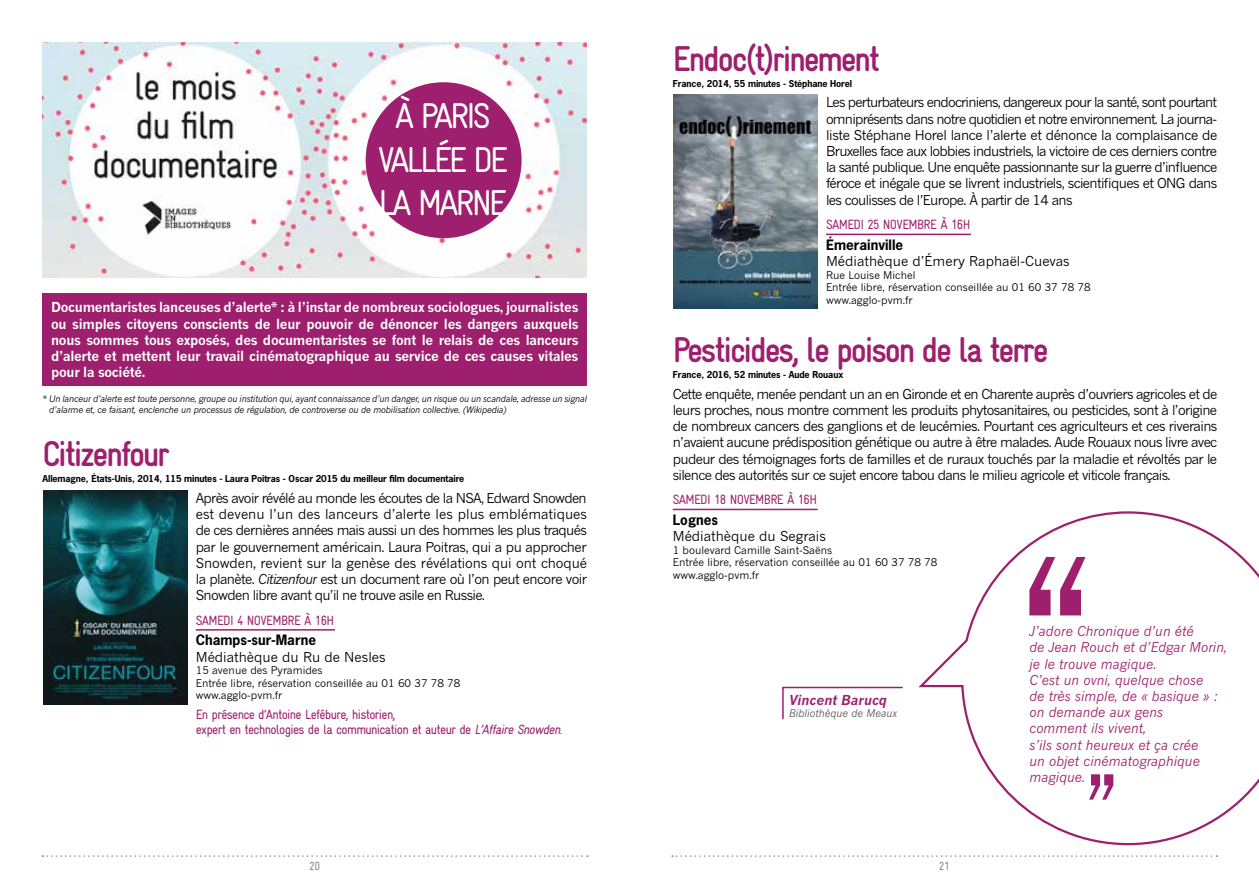
<style>
.page{position:relative;width:1259px;height:893px;background:#fff}
.page>*{position:absolute;margin:0;border:0;box-sizing:border-box;transform-origin:0 0}
.t1{font:700 36px "Gravur Condensed";letter-spacing:-.06em;color:#9d1f6d}
.t2{font:36px/43.2px "Gravur Condensed";letter-spacing:-.09em;color:#fff;text-align:center}
.t3{font:13.5px/16.2px "News Gothic";letter-spacing:-.05em;color:#000;text-align:justify}
.t4{font:700 13.5px/16.2px "News Gothic";letter-spacing:-.02em;color:#fff;text-align:justify}
.t5{font:italic 13.5px/16.2px "News Gothic";color:#9d1f6d}
.t6{font:13.5px/15px "Gravur Condensed";letter-spacing:-.05em;color:#9d1f6d}
.t7{font:13.5px "News Gothic";color:#000}
.t8{font:700 13.5px "News Gothic";color:#000}
.t9{font:italic 700 13.5px "News Gothic";color:#9d1f6d}
.t10{font:12px "Gravur Condensed";color:#878787}
.t11{font:10.5px/12.6px "News Gothic";color:#000}
.t12{font:italic 10.5px "News Gothic";color:#575756}
.t13{font:italic 9px/10.8px "News Gothic";letter-spacing:-.02em;color:#000}
.t14{font:700 9px "News Gothic";letter-spacing:-.01em;color:#000}
.s1{font-style:italic}
</style>
<div class="page">
<svg style="left:43px;top:855px;width:545px;height:2px"></svg>
<svg style="left:672px;top:855px;width:545px;height:2px"></svg>
<div style="left:43px;top:293px;width:544px;height:93px;background:#9d1f6d"></div>
<hr style="left:196px;top:629px;width:139px;height:2px;background:#9d1f6d">
<img style="left:43px;top:490px;width:144px;height:214px">
<hr style="left:826px;top:234px;width:145px;height:1px;background:#9d1f6d">
<hr style="left:673px;top:509px;width:145px;height:1px;background:#9d1f6d">
<img style="left:673px;top:95px;width:144px;height:214px">
<img style="left:43px;top:43px;width:544px;height:234px">
<div style="left:366px;top:82px;width:155px;height:156px;background:#9d1f6d;border-radius:50%"></div>
<svg style="left:918px;top:511px;width:341px;height:335px"></svg>
<svg style="left:1029px;top:557px;width:56px;height:58px"></svg>
<svg style="left:1089px;top:774px;width:24px;height:26px"></svg>
<svg style="left:782px;top:686px;width:121px;height:34px"></svg>
<h1 class="t2" style="left:378px;top:94px;width:132px">À PARIS<br>VALLÉE DE<br>LA MARNE</h1>
<p class="t4" style="left:51px;top:299px;width:529px">Documentaristes lanceuses d’alerte* : à l’instar de nombreux sociologues, journalistes ou simples citoyens conscients de leur pouvoir de dénoncer les dangers auxquels nous sommes tous exposés, des documentaristes se font le relais de ces lanceurs d’alerte et mettent leur travail cinématographique au service de ces causes vitales pour la société.</p>
<p class="t13" style="left:49px;top:394px;width:539px;text-indent:-7px">* Un lanceur d’alerte est toute personne, groupe ou institution qui, ayant connaissance d’un danger, un risque ou un scandale, adresse un signal d’alarme et, ce faisant, enclenche un processus de régulation, de controverse ou de mobilisation collective. (Wikipedia)</p>
<h1 class="t1" style="left:43px;top:434px;width:129px">Citizenfour</h1>
<p class="t14" style="left:43px;top:473px;width:423px">Allemagne, États-Unis, 2014, 115 minutes - Laura Poitras - Oscar 2015 du meilleur film documentaire</p>
<p class="t3" style="left:196px;top:490px;width:393px">Après avoir révélé au monde les écoutes de la NSA, Edward Snowden est devenu l’un des lanceurs d’alerte les plus emblématiques de ces dernières années mais aussi un des hommes les plus traqués par le gouvernement américain. Laura Poitras, qui a pu approcher Snowden, revient sur la genèse des révélations qui ont choqué la planète. <span class="s1">Citizenfour</span> est un document rare où l’on peut encore voir Snowden libre avant qu’il ne trouve asile en Russie.</p>
<p class="t6" style="left:196px;top:613px;width:140px">SAMEDI 4 NOVEMBRE À 16H</p>
<p class="t8" style="left:196px;top:631px;width:122px">Champs-sur-Marne</p>
<p class="t7" style="left:196px;top:648px;width:191px">Médiathèque du Ru de Nesles</p>
<p class="t11" style="left:196px;top:664px;width:266px">15 avenue des Pyramides<br>Entrée libre, réservation conseillée au 01 60 37 78 78 www.agglo-pvm.fr</p>
<p class="t6" style="left:196px;top:706px;width:370px">En présence d’Antoine Lefébure, historien,<br>expert en technologies de la communication et auteur de <span class="s1">L’AffaireSnowden.</span></p>
<h1 class="t1" style="left:673px;top:38px;width:209px">Endoc(t)rinement</h1>
<p class="t14" style="left:673px;top:78px;width:181px">France, 2014, 55 minutes - Stéphane Horel</p>
<p class="t3" style="left:826px;top:94px;width:393px">Les perturbateurs endocriniens, dangereux pour la santé, sont pourtant omniprésents dans notre quotidien et notre environnement. La journa&shy;liste Stéphane Horel lance l’alerte et dénonce la complaisance de Bruxelles face aux lobbies industriels, la victoire de ces derniers contre la santé publique. Une enquête passionnante sur la guerre d’influence féroce et inégale que se livrent industriels, scientifiques et ONG dans les coulisses de l’Europe. À partir de 14 ans</p>
<p class="t6" style="left:826px;top:217px;width:146px">SAMEDI 25 NOVEMBRE À 16H</p>
<p class="t8" style="left:826px;top:236px;width:79px">Émerainville</p>
<p class="t7" style="left:826px;top:253px;width:245px">Médiathèque d’Émery Raphaël-Cuevas</p>
<p class="t11" style="left:826px;top:268px;width:266px">Rue Louise Michel<br>Entrée libre, réservation conseillée au 01 60 37 78 78 www.agglo-pvm.fr</p>
<h1 class="t1" style="left:673px;top:330px;width:377px">Pesticides, le poison de la terre</h1>
<p class="t14" style="left:673px;top:369px;width:172px">France, 2016, 52 minutes - Aude Rouaux</p>
<p class="t3" style="left:673px;top:385px;width:546px">Cette enquête, menée pendant un an en Gironde et en Charente auprès d’ouvriers agricoles et de leurs proches, nous montre comment les produits phytosanitaires, ou pesticides, sont à l’origine de nombreux cancers des ganglions et de leucémies. Pourtant ces agriculteurs et ces riverains n’avaient aucune prédisposition génétique ou autre à être malades. Aude Rouaux nous livre avec pudeur des témoignages forts de familles et de ruraux touchés par la maladie et révoltés par le silence des autorités sur ce sujet encore tabou dans le milieu agricole et viticole français.</p>
<p class="t6" style="left:673px;top:492px;width:146px">SAMEDI 18 NOVEMBRE À 16H</p>
<p class="t8" style="left:673px;top:511px;width:47px">Lognes</p>
<p class="t7" style="left:673px;top:528px;width:155px">Médiathèque du Segrais</p>
<p class="t11" style="left:673px;top:543px;width:266px">1 boulevard Camille Saint-Saëns<br>Entrée libre, réservation conseillée au 01 60 37 78 78 www.agglo-pvm.fr</p>
<p class="t9" style="left:789px;top:691px;width:100px">Vincent Barucq</p>
<p class="t12" style="left:789px;top:707px;width:110px">Bibliothèque de Meaux</p>
<p class="t5" style="left:1029px;top:623px;width:199px">J’adore Chronique d’un été<br>de Jean Rouch et d’Edgar Morin, je le trouve magique.<br>C’est un ovni, quelque chose<br>de très simple, de « basique » : on demande aux gens<br>comment ils vivent,<br>s’ils sont heureux et ça crée<br>un objet cinématographique magique.</p>
<p class="t10" style="left:309px;top:859px;width:13px">20</p>
<p class="t10" style="left:938px;top:859px;width:13px">21</p>
</div>
